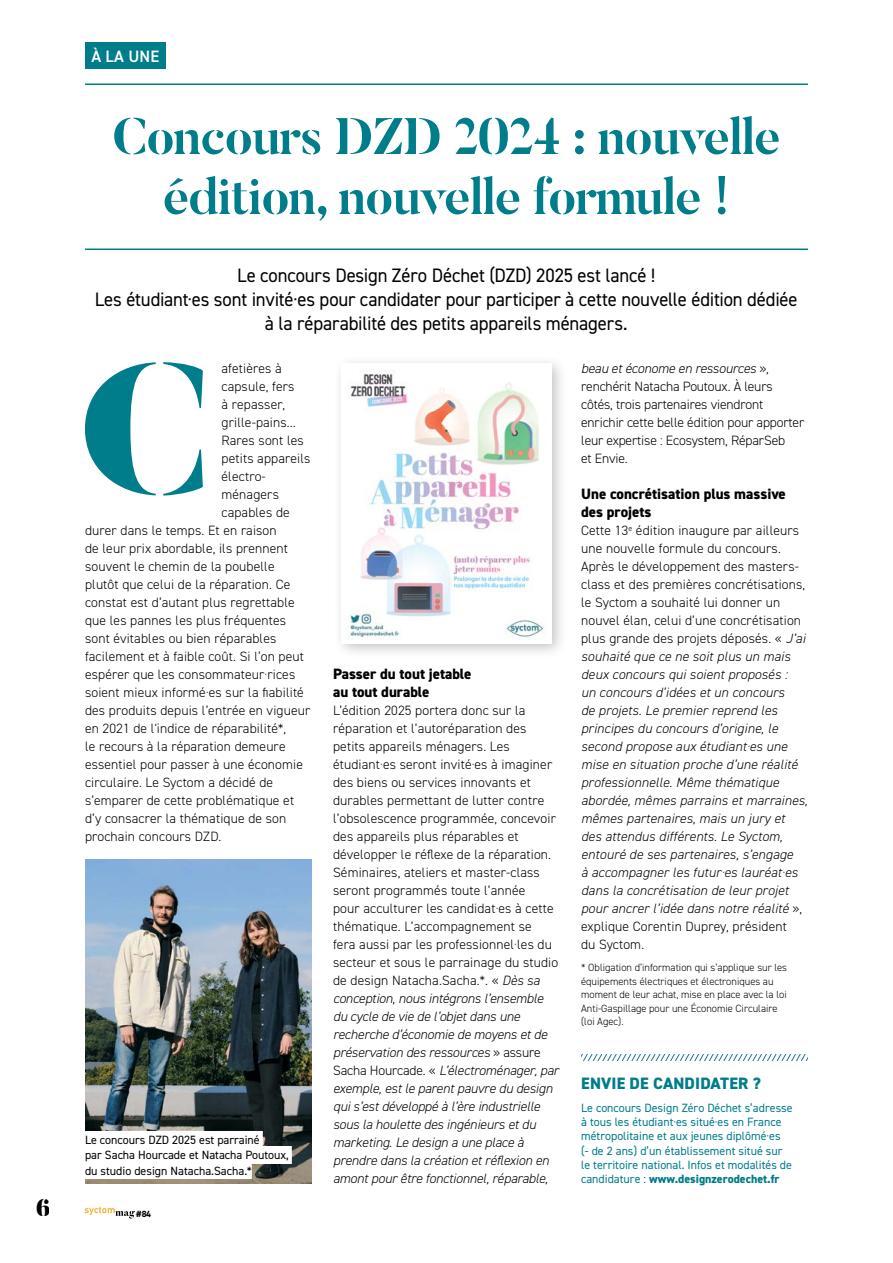
<style>
.page{position:relative;width:893px;height:1263px;background:#fff}
.page>*{position:absolute;margin:0;border:0;box-sizing:border-box;transform-origin:0 0}
.t1{font:900 184.8px "Butler Stencil";color:#007d8a}
.t2{font:700 51px/60px "Butler Stencil";letter-spacing:-.02em;color:#007d8a;text-align:center}
.t3{font:900 24px "Butler Stencil";color:#000}
.t4{font:19.5px/24px "DIN2014";letter-spacing:-.01em;color:#000;text-align:center;scale:.96 1}
.t5{font:800 16.5px "DIN2014";letter-spacing:.01em;color:#007d8a}
.t6{font:600 16.5px "DIN2014";color:#fff}
.t7{font:800 15px/18px "DIN2014";color:#000}
.t8{font:300 13.5px/18px "DIN2014";letter-spacing:.01em;color:#000}
.t9{font:italic 300 13.5px/18px "DIN2014";letter-spacing:.01em;color:#000}
.t10{font:300 13.5px/18px "DIN2014";letter-spacing:-.01em;color:#000}
.t11{font:12px/14.2px "DIN2014";color:#007d8a}
.t12{font:12px/15px "DIN2014";color:#000}
.t13{font:300 10.5px/13.5px "DIN2014";color:#000}
.t14{font:700 9px "DIN2014";color:#000}
.s1{font-style:italic}
.s2{font-style:normal}
.s3{font-weight:800}
</style>
<div class="page">
<div style="left:85px;top:43px;width:81px;height:26px;background:#007d8a"></div>
<hr style="left:85px;top:83px;width:723px;height:2px;background:#007d8a">
<hr style="left:85px;top:248px;width:723px;height:2px;background:#007d8a">
<svg style="left:581px;top:1054px;width:227px;height:6px"></svg>
<div style="left:333px;top:355px;width:235px;height:305px;background:#000;opacity:.25"></div>
<img style="left:342px;top:364px;width:209px;height:279px">
<img style="left:85px;top:859px;width:227px;height:324px">
<div style="left:85px;top:1131px;width:178px;height:18px;background:#fff"></div>
<div style="left:85px;top:1146px;width:207px;height:18px;background:#fff"></div>
<div style="left:85px;top:1161px;width:167px;height:18px;background:#fff"></div>
<svg style="left:84px;top:1207px;width:51px;height:12px"></svg>
<h3 class="t3" style="left:35px;top:1192px;width:16px">6</h3>
<p class="t6" style="left:91px;top:46px;width:69px">À LA UNE</p>
<h2 class="t2" style="left:112px;top:107px;width:670px">Concours DZD 2024 : nouvelle édition, nouvelle formule !</h2>
<h3 class="t4" style="left:95px;top:263px;width:734px">Le concours Design Zéro Déchet (DZD) 2025 est lancé !<br>Les étudiant·es sont invité·es pour candidater pour participer à cette nouvelle édition dédiée à la réparabilité des petits appareils ménagers.</h3>
<h1 class="t1" style="left:78px;top:313px;width:135px">C</h1>
<p class="t10" style="left:581px;top:359px;width:225px"><span class="s1">beau et économe en ressources</span> », renchérit Natacha Poutoux. À leurs côtés, trois partenaires viendront enrichir cette belle édition pour apporter leur expertise : Ecosystem, RéparSeb<br>et Envie.</p>
<p class="t7" style="left:581px;top:485px;width:206px">Une concrétisation plus massive des projets</p>
<p class="t9" style="left:581px;top:521px;width:228px"><span class="s2">Cette 13</span><sup>e</sup> <span class="s2">édition inaugure par ailleurs une nouvelle formule du concours.<br>Après le développement des masters&shy;class et des premières concrétisations, le Syctom a souhaité lui donner un nouvel élan, celui d’une concrétisation plus grande des projets déposés. «</span> J’ai souhaité que ce ne soit plus un mais deux concours qui soient proposés :<br>un concours d’idées et un concours<br>de projets. Le premier reprend les principes du concours d’origine, le second propose aux étudiant·es une mise en situation proche d’une réalité professionnelle. Même thématique abordée, mêmes parrains et marraines, mêmes partenaires, mais un jury et des attendus différents. Le Syctom, entouré de ses partenaires, s’engage<br>à accompagner les futur·es lauréat·es dans la concrétisation de leur projet pour ancrer l’idée dans notre réalité <span class="s2">», explique Corentin Duprey, président<br>du Syctom.</span></p>
<p class="t13" style="left:581px;top:961px;width:207px">* Obligation d’information qui s’applique sur les équipements électriques et électroniques au moment de leur achat, mise en place avec la loi Anti-Gaspillage pour une Économie Circulaire (loi Agec).</p>
<p class="t8" style="left:222px;top:359px;width:62px">afetières à</p>
<p class="t8" style="left:222px;top:377px;width:74px">capsule, fers</p>
<p class="t8" style="left:222px;top:395px;width:65px">à repasser,</p>
<p class="t8" style="left:222px;top:413px;width:76px">grille-pains…</p>
<p class="t8" style="left:222px;top:431px;width:84px">Rares sont les</p>
<p class="t8" style="left:222px;top:449px;width:90px">petits appareils</p>
<p class="t8" style="left:222px;top:467px;width:45px">électro-</p>
<p class="t8" style="left:222px;top:485px;width:59px">ménagers</p>
<p class="t8" style="left:222px;top:503px;width:70px">capables de</p>
<p class="t8" style="left:85px;top:521px;width:193px">durer dans le temps. Et en raison</p>
<p class="t8" style="left:85px;top:539px;width:205px">de leur prix abordable, ils prennent</p>
<p class="t8" style="left:85px;top:557px;width:191px">souvent le chemin de la poubelle</p>
<p class="t8" style="left:85px;top:575px;width:207px">plutôt que celui de la réparation. Ce</p>
<p class="t8" style="left:85px;top:593px;width:211px">constat est d’autant plus regrettable</p>
<p class="t8" style="left:85px;top:611px;width:203px">que les pannes les plus fréquentes</p>
<p class="t8" style="left:85px;top:629px;width:193px">sont évitables ou bien réparables</p>
<p class="t8" style="left:85px;top:647px;width:220px">facilement et à faible coût. Si l’on peut</p>
<p class="t8" style="left:85px;top:665px;width:212px">espérer que les consommateur·rices</p>
<p class="t8" style="left:85px;top:683px;width:220px">soient mieux informé·es sur la fiabilité</p>
<p class="t8" style="left:85px;top:701px;width:227px">des produits depuis l’entrée en vigueur</p>
<p class="t8" style="left:85px;top:719px;width:203px">en 2021 de l'indice de réparabilité*,</p>
<p class="t8" style="left:85px;top:737px;width:202px">le recours à la réparation demeure</p>
<p class="t8" style="left:85px;top:755px;width:219px">essentiel pour passer à une économie</p>
<p class="t8" style="left:85px;top:773px;width:190px">circulaire. Le Syctom a décidé de</p>
<p class="t8" style="left:85px;top:791px;width:211px">s’emparer de cette problématique et</p>
<p class="t8" style="left:85px;top:809px;width:203px">d’y consacrer la thématique de son</p>
<p class="t8" style="left:85px;top:827px;width:138px">prochain concours DZD.</p>
<p class="t7" style="left:333px;top:665px;width:140px">Passer du tout jetable au tout durable</p>
<p class="t8" style="left:333px;top:701px;width:227px">L’édition 2025 portera donc sur la réparation et l’autoréparation des petits appareils ménagers. Les étudiant·es seront invité·es à imaginer des biens ou services innovants et durables permettant de lutter contre l’obsolescence programmée, concevoir des appareils plus réparables et développer le réflexe de la réparation.<br>Séminaires, ateliers et master-class seront programmés toute l’année<br>pour acculturer les candidat∙es à cette thématique. L’accompagnement se<br>fera aussi par les professionnel·les du secteur et sous le parrainage du studio de design Natacha.Sacha.*. « <span class="s1">Dès sa conception, nous intégrons l’ensemble du cycle de vie de l’objet dans une recherche d’économie de moyens et de préservation des ressources</span> » assure Sacha Hourcade. « <span class="s1">L’électroménager, par exemple, est le parent pauvre du design qui s’est développé à l’ère industrielle sous la houlette des ingénieurs et du marketing. Le design a une place à prendre dans la création et réflexion en amont pour être fonctionnel, réparable,</span></p>
<p class="t5" style="left:581px;top:1072px;width:181px">ENVIE DE CANDIDATER ?</p>
<p class="t11" style="left:581px;top:1100px;width:213px">Le concours Design Zéro Déchet s’adresse à tous les étudiant·es situé·es en France métropolitaine et aux jeunes diplômé·es<br>(- de 2 ans) d’un établissement situé sur le territoire national. Infos et modalités de candidature : <span class="s3">www.designzerodechet.fr</span></p>
<p class="t12" style="left:85px;top:1132px;width:205px">Le concours DZD 2025 est parrainé<br>par Sacha Hourcade et Natacha Poutoux, du studio design Natacha.Sacha.*</p>
<p class="t14" style="left:136px;top:1208px;width:16px">#84</p>
</div>
